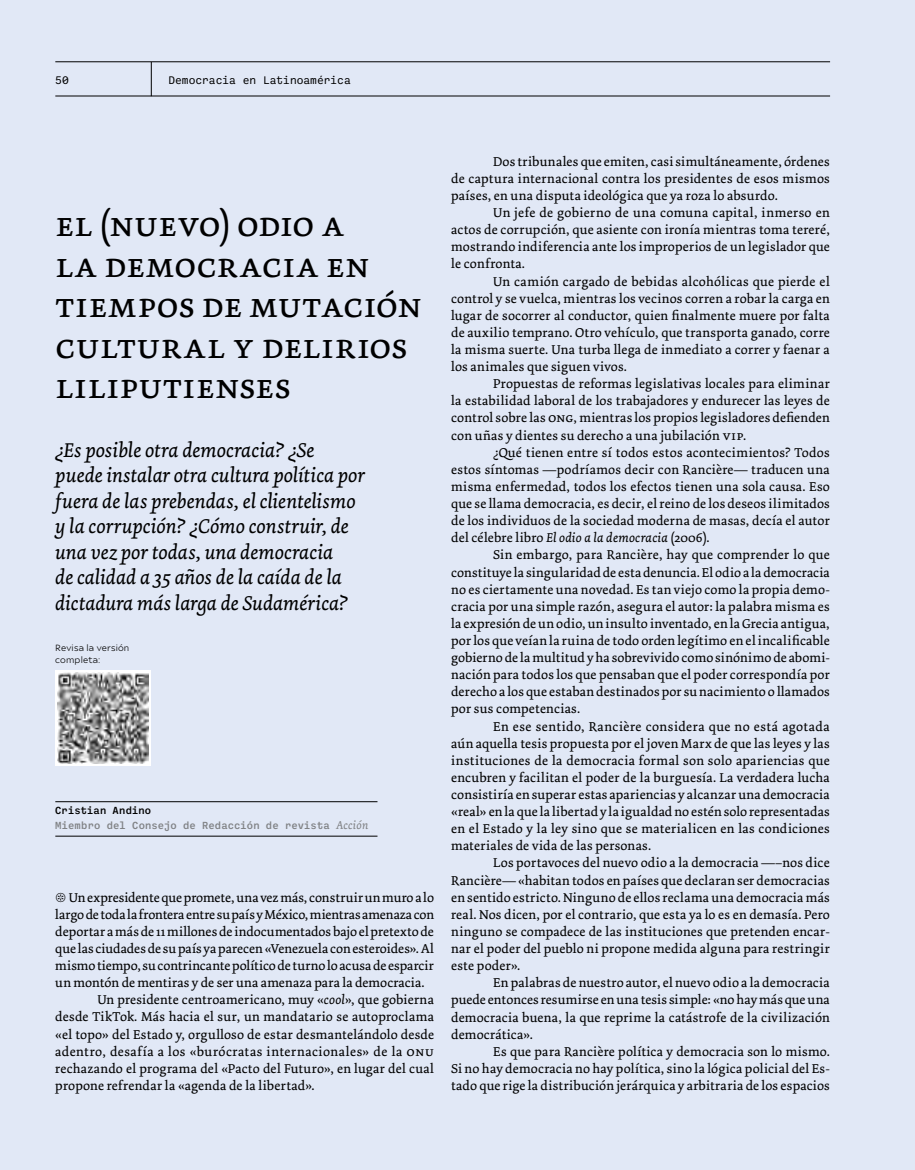
<style>
.page{position:relative;width:915px;height:1170px;background:#fff}
.page>*{position:absolute;margin:0;border:0;box-sizing:border-box;transform-origin:0 0}
.t1{font:36px/40.5px "Dolly Pro Regular Small Caps";letter-spacing:-.005em;color:#000}
.t2{font:italic 21px/25.5px "Dolly Pro";color:#000}
.t3{font:13.5px/17.1px "Dolly Pro";letter-spacing:.01em;color:#000;text-align:justify}
.t4{font:13.5px "Dolly Pro";letter-spacing:-.01em;color:#000}
.t5{font:13.5px "Dolly Pro";letter-spacing:.035em;color:#000}
.t6{font:11.25px "Ballinger Mono";color:#000}
.t7{font:500 10.5px/14.4px "Ballinger Mono";letter-spacing:.01em;color:#808285}
.t8{font:9px/12px "Ariana Pro";letter-spacing:.02em;color:#000}
.s1{color:#000}
.s2{font-family:"Dolly Pro";font-weight:400;font-style:italic;font-size:12px}
.s3{font-family:"Calluna";font-weight:300}
.s4{font-style:italic}
.s5{font-family:"Dolly Pro Regular Small Caps"}
</style>
<div class="page">
<div style="left:0;top:0;width:914px;height:1169px;background:#e1e8f6"></div>
<hr style="left:914px;top:0;width:1px;height:1169px;background:#e1e8f6">
<hr style="left:55px;top:835px;width:322px;height:1px;background:#000">
<hr style="left:55px;top:801px;width:322px;height:1px;background:#000">
<svg style="left:55px;top:670px;width:96px;height:95px"></svg>
<img style="left:58px;top:672px;width:91px;height:91px">
<hr style="left:55px;top:61px;width:774px;height:1px;background:#000">
<hr style="left:55px;top:96px;width:774px;height:1px;background:#000">
<hr style="left:151px;top:62px;width:1px;height:34px;background:#000">
<p class="t6" style="left:55px;top:74px;width:15px">50</p>
<p class="t6" style="left:168px;top:74px;width:184px">Democracia en Latinoamérica</p>
<h1 class="t1" style="left:55px;top:204px;width:368px">el (nuevo) odio a<br>la democracia en tiempos de mutación cultural y delirios liliputienses</h1>
<p class="t2" style="left:55px;top:437px;width:311px">¿Es posible otra democracia? ¿Se puede instalar otra cultura política por fuera de las prebendas, el clientelismo y la corrupción? ¿Cómo construir, de una vez por todas, una democracia<br>de calidad a 35 años de la caída de la dictadura más larga de Sudamérica?</p>
<p class="t8" style="left:55px;top:641px;width:76px">Revisa la versión completa:</p>
<p class="t7" style="left:55px;top:803px;width:314px"><span class="s1">Cristian Andino<br></span>Miembro del Consejo de Redacción de revista <span class="s2">Acción</span></p>
<p class="t3" style="left:55px;top:888px;width:380px"><span class="s3">˒</span> Un expresidente que promete, una vez más, construir un muro a lo</p>
<p class="t4" style="left:55px;top:905px;width:380px">largo de toda la frontera entre su país y México, mientras amenaza con</p>
<p class="t3" style="left:55px;top:922px;width:380px">deportar a más de 11 millones de indocumentados bajo el pretexto de</p>
<p class="t3" style="left:55px;top:939px;width:380px">que las ciudades de su país ya parecen «Venezuela con esteroides». Al</p>
<p class="t3" style="left:55px;top:957px;width:380px">mismo tiempo, su contrincante político de turno lo acusa de esparcir</p>
<p class="t3" style="left:55px;top:974px;width:370px">un montón de mentiras y de ser una amenaza para la democracia.</p>
<p class="t3" style="left:97px;top:991px;width:338px">Un presidente centroamericano, muy «<span class="s4">cool</span>», que gobierna</p>
<p class="t3" style="left:55px;top:1008px;width:380px">desde TikTok. Más hacia el sur, un mandatario se autoproclama</p>
<p class="t3" style="left:55px;top:1025px;width:380px">«el topo» del Estado y, orgulloso de estar desmantelándolo desde</p>
<p class="t5" style="left:55px;top:1042px;width:380px">adentro, desafía a los «burócratas internacionales» de la <span class="s5">onu</span></p>
<p class="t3" style="left:55px;top:1059px;width:380px">rechazando el programa del «Pacto del Futuro», en lugar del cual</p>
<p class="t3" style="left:55px;top:1076px;width:261px">propone refrendar la «agenda de la libertad».</p>
<p class="t3" style="left:451px;top:153px;width:380px;text-indent:42px">Dos tribunales que emiten, casi simultáneamente, órdenes de captura internacional contra los presidentes de esos mismos países, en una disputa ideológica que ya roza lo absurdo.</p>
<p class="t3" style="left:451px;top:204px;width:380px;text-indent:42px">Un jefe de gobierno de una comuna capital, inmerso en actos de corrupción, que asiente con ironía mientras toma tereré, mostrando indiferencia ante los improperios de un legislador que le confronta.</p>
<p class="t3" style="left:451px;top:272px;width:380px;text-indent:42px">Un camión cargado de bebidas alcohólicas que pierde el control y se vuelca, mientras los vecinos corren a robar la carga en lugar de socorrer al conductor, quien finalmente muere por falta de auxilio temprano. Otro vehículo, que transporta ganado, corre la misma suerte. Una turba llega de inmediato a correr y faenar a los animales que siguen vivos.</p>
<p class="t3" style="left:451px;top:375px;width:380px;text-indent:42px">Propuestas de reformas legislativas locales para eliminar la estabilidad laboral de los trabajadores y endurecer las leyes de control sobre las <span class="s5">ong</span>, mientras los propios legisladores defienden con uñas y dientes su derecho a una jubilación <span class="s5">vip</span>.</p>
<p class="t3" style="left:451px;top:443px;width:380px;text-indent:42px">¿Qué tienen entre sí todos estos acontecimientos? Todos estos síntomas —podríamos decir con Rancière— traducen una misma enfermedad, todos los efectos tienen una sola causa. Eso que se llama democracia, es decir, el reino de los deseos ilimitados de los individuos de la sociedad moderna de masas, decía el autor del célebre libro <span class="s4">El odio a la democracia</span> (2006).</p>
<p class="t3" style="left:451px;top:546px;width:380px;text-indent:42px">Sin embargo, para Rancière, hay que comprender lo que constituye la singularidad de esta denuncia. El odio a la democracia no es ciertamente una novedad. Es tan viejo como la propia demo&shy;cracia por una simple razón, asegura el autor: la palabra misma es la expresión de un odio, un insulto inventado, en la Grecia antigua, por los que veían la ruina de todo orden legítimo en el incalificable gobierno de la multitud y ha sobrevivido como sinónimo de abomi&shy;nación para todos los que pensaban que el poder correspondía por derecho a los que estaban destinados por su nacimiento o llamados por sus competencias.</p>
<p class="t3" style="left:451px;top:717px;width:380px;text-indent:42px">En ese sentido, Rancière considera que no está agotada aún aquella tesis propuesta por el joven Marx de que las leyes y las instituciones de la democracia formal son solo apariencias que encubren y facilitan el poder de la burguesía. La verdadera lucha consistiría en superar estas apariencias y alcanzar una democracia «real» en la que la libertad y la igualdad no estén solo representadas en el Estado y la ley sino que se materialicen en las condiciones materiales de vida de las personas.</p>
<p class="t3" style="left:451px;top:854px;width:380px;text-indent:42px">Los portavoces del nuevo odio a la democracia —–nos dice Rancière— «habitan todos en países que declaran ser democracias en sentido estricto. Ninguno de ellos reclama una democracia más real. Nos dicen, por el contrario, que esta ya lo es en demasía. Pero ninguno se compadece de las instituciones que pretenden encar&shy;nar el poder del pueblo ni propone medida alguna para restringir este poder».</p>
<p class="t3" style="left:451px;top:974px;width:380px;text-indent:42px">En palabras de nuestro autor, el nuevo odio a la democracia puede entonces resumirse en una tesis simple: «no hay más que una democracia buena, la que reprime la catástrofe de la civilización democrática».</p>
<p class="t3" style="left:451px;top:1042px;width:380px;text-indent:42px">Es que para Rancière política y democracia son lo mismo.<br>Si no hay democracia no hay política, sino la lógica policial del Es&shy;tado que rige la distribución jerárquica y arbitraria de los espacios</p>
</div>
